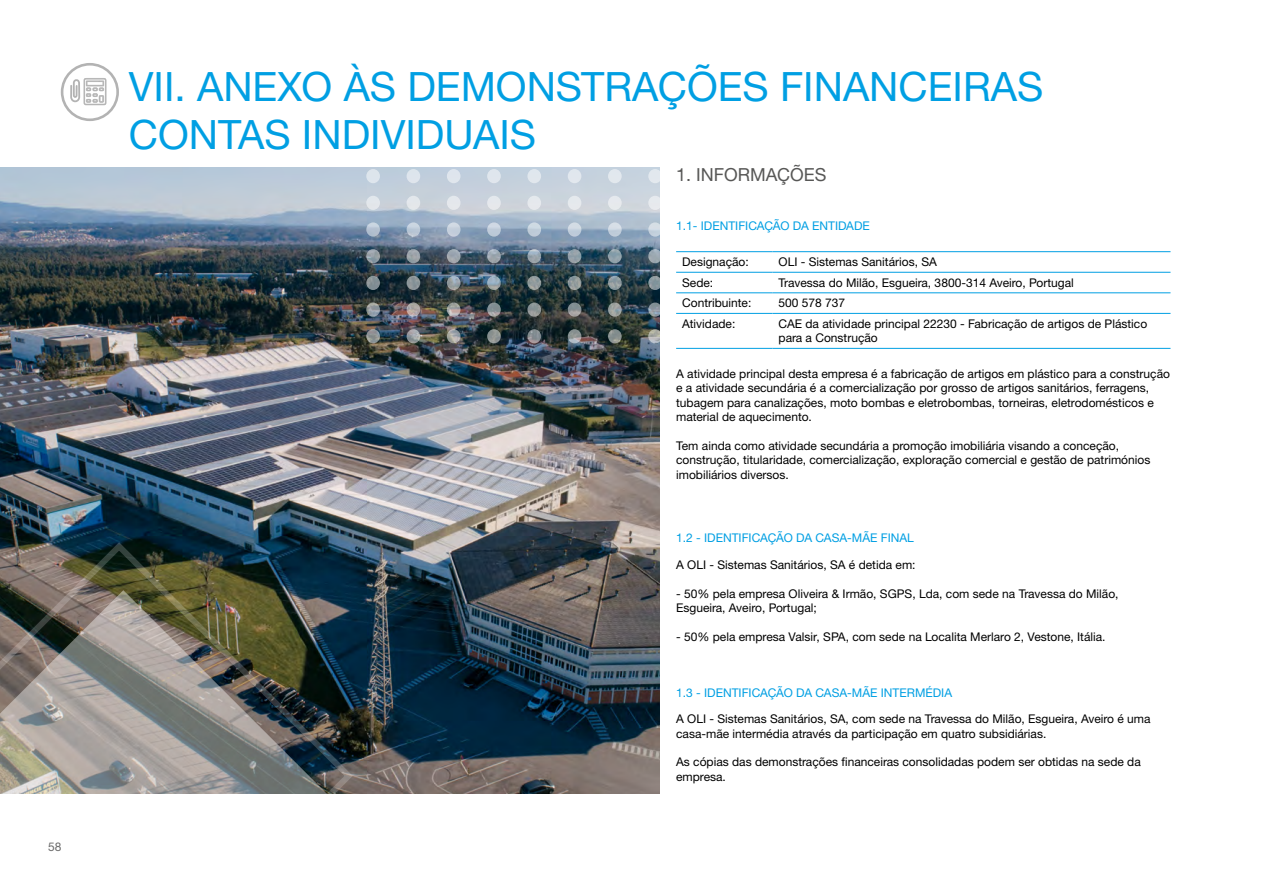
<style>
.page{position:relative;width:1263px;height:893px;background:#fff}
.page>*{position:absolute;margin:0;border:0;box-sizing:border-box;transform-origin:0 0}
.t1{font:40.5px/48.6px "Helvetica Neue LTW1 G";color:#009fe3}
.t2{font:18px "Helvetica Neue LTW1 G";color:#575756}
.t3{font:12px/14.4px "Helvetica Neue LTW1 G";color:#000}
.t4{font:12px "Helvetica Neue LTW1 G";color:#009fe3}
.t5{font:700 6.45px "Helvetica Neue LTW1 G";color:#009fe3}
</style>
<div class="page">
<hr style="left:676px;top:251px;width:96px;height:1px;background:#009fe3">
<hr style="left:772px;top:251px;width:398px;height:1px;background:#009fe3">
<hr style="left:676px;top:272px;width:96px;height:1px;background:#009fe3">
<hr style="left:772px;top:272px;width:398px;height:1px;background:#009fe3">
<hr style="left:676px;top:292px;width:96px;height:1px;background:#009fe3">
<hr style="left:772px;top:292px;width:398px;height:1px;background:#009fe3">
<hr style="left:676px;top:313px;width:96px;height:1px;background:#009fe3">
<hr style="left:772px;top:313px;width:398px;height:1px;background:#009fe3">
<hr style="left:676px;top:348px;width:96px;height:1px;background:#009fe3">
<hr style="left:772px;top:348px;width:398px;height:1px;background:#009fe3">
<img style="left:0;top:168px;width:659px;height:625px">
<img style="left:0;top:538px;width:357px;height:256px">
<svg style="left:366px;top:249px;width:14px;height:14px"></svg>
<div style="left:366px;top:196px;width:14px;height:14px;background:#e2e7eb;border-radius:50%"></div>
<svg style="left:366px;top:302px;width:14px;height:15px"></svg>
<div style="left:366px;top:169px;width:14px;height:14px;background:#dde5ec;border-radius:50%"></div>
<svg style="left:366px;top:276px;width:14px;height:14px"></svg>
<svg style="left:366px;top:222px;width:14px;height:15px"></svg>
<svg style="left:366px;top:329px;width:14px;height:14px"></svg>
<svg style="left:527px;top:249px;width:14px;height:14px"></svg>
<div style="left:527px;top:196px;width:14px;height:14px;background:#e5e8ec;border-radius:50%"></div>
<svg style="left:527px;top:302px;width:14px;height:15px"></svg>
<div style="left:527px;top:169px;width:14px;height:14px;background:#e0e7ed;border-radius:50%"></div>
<svg style="left:527px;top:276px;width:14px;height:14px"></svg>
<svg style="left:527px;top:222px;width:14px;height:15px"></svg>
<svg style="left:527px;top:329px;width:14px;height:14px"></svg>
<div style="left:447px;top:249px;width:13px;height:14px;background:#9ea6b0;border-radius:50%"></div>
<div style="left:447px;top:196px;width:13px;height:14px;background:#e4e7ec;border-radius:50%"></div>
<svg style="left:447px;top:302px;width:13px;height:15px"></svg>
<div style="left:447px;top:169px;width:13px;height:14px;background:#dfe5ed;border-radius:50%"></div>
<svg style="left:447px;top:276px;width:13px;height:14px"></svg>
<div style="left:447px;top:222px;width:13px;height:15px;background:#c6cfdc;border-radius:50%"></div>
<svg style="left:447px;top:329px;width:13px;height:14px"></svg>
<svg style="left:608px;top:249px;width:14px;height:14px"></svg>
<div style="left:608px;top:196px;width:14px;height:14px;background:#e6e9ed;border-radius:50%"></div>
<svg style="left:608px;top:302px;width:14px;height:15px"></svg>
<div style="left:608px;top:169px;width:14px;height:14px;background:#e2e8ee;border-radius:50%"></div>
<svg style="left:608px;top:276px;width:14px;height:14px"></svg>
<svg style="left:608px;top:222px;width:14px;height:15px"></svg>
<svg style="left:608px;top:329px;width:14px;height:14px"></svg>
<svg style="left:407px;top:249px;width:13px;height:14px"></svg>
<div style="left:407px;top:196px;width:13px;height:14px;background:#e3e7eb;border-radius:50%"></div>
<svg style="left:407px;top:302px;width:13px;height:15px"></svg>
<div style="left:407px;top:169px;width:13px;height:14px;background:#dee5ed;border-radius:50%"></div>
<div style="left:407px;top:276px;width:13px;height:14px;background:#8c9599;border-radius:50%"></div>
<svg style="left:407px;top:222px;width:13px;height:15px"></svg>
<svg style="left:407px;top:329px;width:13px;height:14px"></svg>
<svg style="left:568px;top:249px;width:13px;height:14px"></svg>
<div style="left:568px;top:196px;width:13px;height:14px;background:#e5e9ed;border-radius:50%"></div>
<svg style="left:568px;top:302px;width:13px;height:15px"></svg>
<div style="left:568px;top:169px;width:13px;height:14px;background:#e1e7ee;border-radius:50%"></div>
<svg style="left:568px;top:276px;width:13px;height:14px"></svg>
<svg style="left:568px;top:222px;width:13px;height:15px"></svg>
<svg style="left:568px;top:329px;width:13px;height:14px"></svg>
<svg style="left:487px;top:249px;width:14px;height:14px"></svg>
<div style="left:487px;top:196px;width:14px;height:14px;background:#e4e8ec;border-radius:50%"></div>
<svg style="left:487px;top:302px;width:14px;height:15px"></svg>
<div style="left:487px;top:169px;width:14px;height:14px;background:#dfe6ed;border-radius:50%"></div>
<svg style="left:487px;top:276px;width:14px;height:14px"></svg>
<svg style="left:487px;top:222px;width:14px;height:15px"></svg>
<svg style="left:487px;top:329px;width:14px;height:14px"></svg>
<svg style="left:648px;top:249px;width:14px;height:14px"></svg>
<svg style="left:648px;top:196px;width:14px;height:14px"></svg>
<svg style="left:648px;top:302px;width:14px;height:15px"></svg>
<svg style="left:648px;top:169px;width:14px;height:14px"></svg>
<svg style="left:648px;top:276px;width:14px;height:14px"></svg>
<svg style="left:648px;top:222px;width:14px;height:15px"></svg>
<svg style="left:648px;top:329px;width:14px;height:14px"></svg>
<svg style="left:61px;top:63px;width:58px;height:58px"></svg>
<p class="t3" style="left:48px;top:839px;width:15px">58</p>
<h1 class="t1" style="left:129px;top:62px;width:916px">VII. ANEXO ÀS DEMONSTRAÇÕES FINANCEIRAS<br>CONTAS INDIVIDUAIS</h1>
<p class="t5" style="left:163px;top:86px;width:214px">ANEXO ÀS DEMONSTRAÇÕES FINANCEIRAS – CONTAS INDIVIDUAIS</p>
<h2 class="t2" style="left:676px;top:163px;width:152px">1. INFORMAÇÕES</h2>
<p class="t4" style="left:676px;top:218px;width:195px">1.1- IDENTIFICAÇÃO DA ENTIDADE</p>
<p class="t3" style="left:682px;top:255px;width:68px">Designação:</p>
<p class="t3" style="left:778px;top:255px;width:160px">OLI - Sistemas Sanitários, SA</p>
<p class="t3" style="left:682px;top:275px;width:33px">Sede:</p>
<p class="t3" style="left:778px;top:275px;width:297px">Travessa do Milão, Esgueira, 3800-314 Aveiro, Portugal</p>
<p class="t3" style="left:682px;top:296px;width:71px">Contribuinte:</p>
<p class="t3" style="left:778px;top:296px;width:68px">500 578 737</p>
<p class="t3" style="left:682px;top:316px;width:55px">Atividade:</p>
<p class="t3" style="left:778px;top:316px;width:370px">CAE da atividade principal 22230 - Fabricação de artigos de Plástico para a Construção</p>
<p class="t3" style="left:676px;top:366px;width:495px">A atividade principal desta empresa é a fabricação de artigos em plástico para a construção e a atividade secundária é a comercialização por grosso de artigos sanitários, ferragens, tubagem para canalizações, moto bombas e eletrobombas, torneiras, eletrodomésticos e material de aquecimento.</p>
<p class="t3" style="left:676px;top:438px;width:476px">Tem ainda como atividade secundária a promoção imobiliária visando a conceção, construção, titularidade, comercialização, exploração comercial e gestão de patrimónios imobiliários diversos.</p>
<p class="t4" style="left:676px;top:531px;width:239px">1.2 - IDENTIFICAÇÃO DA CASA-MÃE FINAL</p>
<p class="t3" style="left:676px;top:557px;width:241px">A OLI - Sistemas Sanitários, SA é detida em:</p>
<p class="t3" style="left:676px;top:586px;width:444px">- 50% pela empresa Oliveira &amp; Irmão, SGPS, Lda, com sede na Travessa do Milão,<br>Esgueira, Aveiro, Portugal;</p>
<p class="t3" style="left:676px;top:629px;width:431px">- 50% pela empresa Valsir, SPA, com sede na Localita Merlaro 2, Vestone, Itália.</p>
<p class="t4" style="left:676px;top:685px;width:277px">1.3 - IDENTIFICAÇÃO DA CASA-MÃE INTERMÉDIA</p>
<p class="t3" style="left:676px;top:712px;width:476px">A OLI - Sistemas Sanitários, SA, com sede na Travessa do Milão, Esgueira, Aveiro é uma casa-mãe intermédia através da participação em quatro subsidiárias.</p>
<p class="t3" style="left:676px;top:755px;width:466px">As cópias das demonstrações financeiras consolidadas podem ser obtidas na sede da empresa.</p>
</div>
